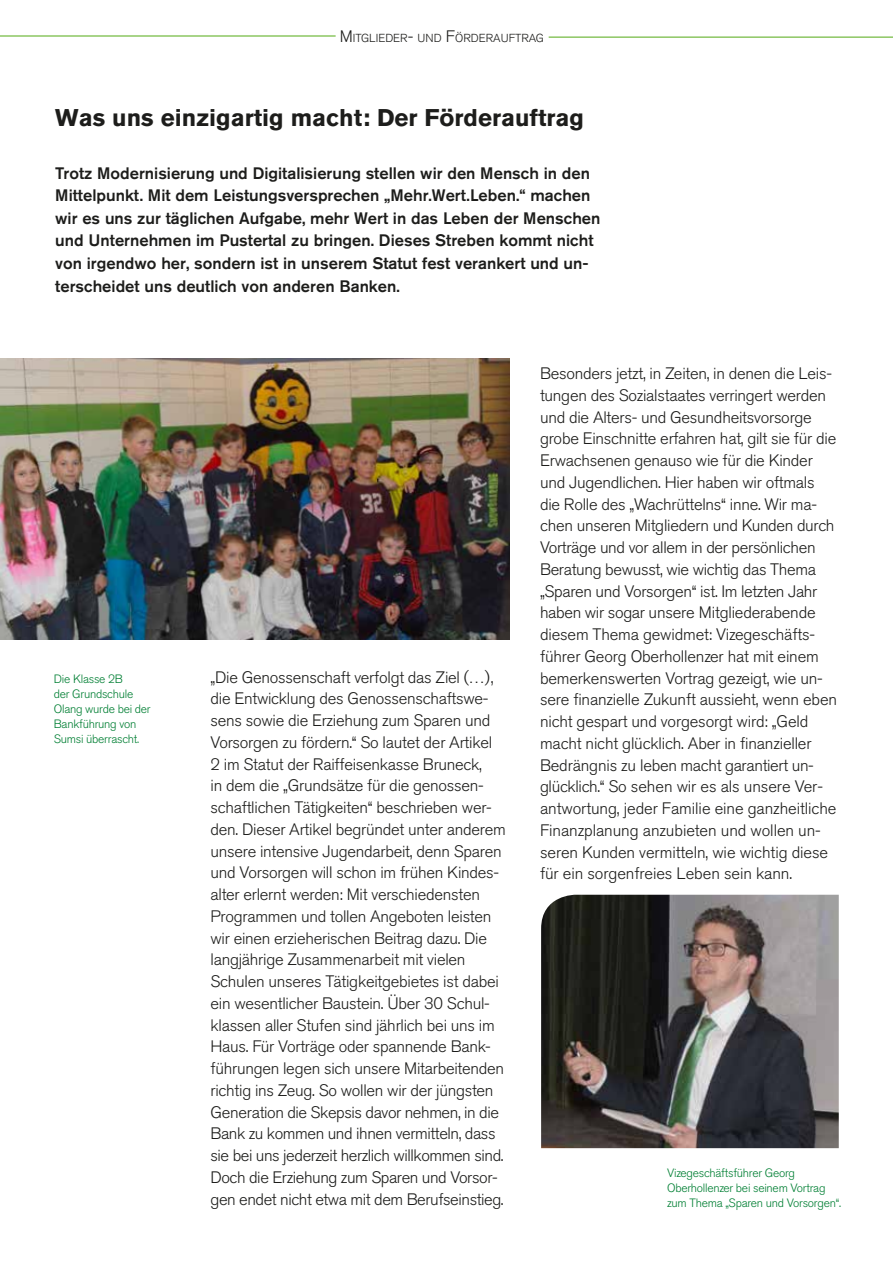
<style>
.page{position:relative;width:893px;height:1263px;background:#fff}
.page>*{position:absolute;margin:0;border:0;box-sizing:border-box;transform-origin:0 0}
.t1{font:700 24px "Akzidenz Grotesk BQ";color:#1d1d1b}
.t2{font:300 16.5px/21.8px "Akzidenz Grotesk BQ";letter-spacing:-.015em;color:#1d1d1b}
.t3{font:500 16.5px/22.5px "Akzidenz Grotesk BQ";color:#1d1d1b}
.t4{font:300 12px/15px "Akzidenz Grotesk BQ";letter-spacing:-.02em;color:#007f33}
.t5{font:300 11.55px "Akzidenz Grotesk BQ";color:#1d1d1b}
.s1{font-size:16.5px}
</style>
<div class="page">
<img style="left:0;top:358px;width:509px;height:281px">
<hr style="left:0;top:35px;width:336px;height:2px;background:#66b32e">
<hr style="left:549px;top:37px;width:344px;height:1px;background:#66b32e">
<img style="left:541px;top:895px;width:298px;height:253px">
<p class="t5" style="left:340px;top:31px;width:206px"><span class="s1">M</span>ITGLIEDER<span class="s1">-</span> UND <span class="s1">F</span>ÖRDERAUFTRAG</p>
<h1 class="t1" style="left:55px;top:104px;width:530px">Was uns einzigartig macht: Der Förderauftrag</h1>
<p class="t3" style="left:55px;top:162px;width:547px">Trotz Modernisierung und Digitalisierung stellen wir den Mensch in den Mittelpunkt. Mit dem Leistungsversprechen „Mehr.Wert.Leben.“ machen wir es uns zur täglichen Aufgabe, mehr Wert in das Leben der Menschen und Unternehmen im Pustertal zu bringen. Dieses Streben kommt nicht von irgendwo her, sondern ist in unserem Statut fest verankert und un&shy;terscheidet uns deutlich von anderen Banken.</p>
<p class="t4" style="left:54px;top:672px;width:98px">Die Klasse 2B<br>der Grundschule<br>Olang wurde bei der<br>Bankführung von<br>Sumsi überrascht.</p>
<p class="t2" style="left:210px;top:666px;width:297px">„Die Genossenschaft verfolgt das Ziel (…), die Entwicklung des Genossenschaftswe&shy;sens sowie die Erziehung zum Sparen und Vorsorgen zu fördern.“ So lautet der Artikel 2 im Statut der Raiffeisenkasse Bruneck,<br>in dem die „Grundsätze für die genossen&shy;schaftlichen Tätigkeiten“ beschrieben wer&shy;den. Dieser Artikel begründet unter anderem unsere intensive Jugendarbeit, denn Sparen und Vorsorgen will schon im frühen Kindes&shy;alter erlernt werden: Mit verschiedensten Programmen und tollen Angeboten leisten wir einen erzieherischen Beitrag dazu. Die langjährige Zusammenarbeit mit vielen Schulen unseres Tätigkeitgebietes ist dabei ein wesentlicher Baustein. Über 30 Schul&shy;klassen aller Stufen sind jährlich bei uns im Haus. Für Vorträge oder spannende Bank&shy;führungen legen sich unsere Mitarbeitenden richtig ins Zeug. So wollen wir der jüngsten Generation die Skepsis davor nehmen, in die Bank zu kommen und ihnen vermitteln, dass sie bei uns jederzeit herzlich willkommen sind.<br>Doch die Erziehung zum Sparen und Vorsor&shy;gen endet nicht etwa mit dem Berufseinstieg.</p>
<p class="t2" style="left:540px;top:363px;width:298px">Besonders jetzt, in Zeiten, in denen die Leis&shy;tungen des Sozialstaates verringert werden und die Alters- und Gesundheitsvorsorge grobe Einschnitte erfahren hat, gilt sie für die Erwachsenen genauso wie für die Kinder und Jugendlichen. Hier haben wir oftmals die Rolle des „Wachrüttelns“ inne. Wir ma&shy;chen unseren Mitgliedern und Kunden durch Vorträge und vor allem in der persönlichen Beratung bewusst, wie wichtig das Thema „Sparen und Vorsorgen“ ist. Im letzten Jahr haben wir sogar unsere Mitgliederabende diesem Thema gewidmet: Vizegeschäfts&shy;führer Georg Oberhollenzer hat mit einem bemerkenswerten Vortrag gezeigt, wie un&shy;sere finanzielle Zukunft aussieht, wenn eben nicht gespart und vorgesorgt wird: „Geld macht nicht glücklich. Aber in finanzieller Bedrängnis zu leben macht garantiert un&shy;glücklich.“ So sehen wir es als unsere Ver&shy;antwortung, jeder Familie eine ganzheitliche Finanzplanung anzubieten und wollen un&shy;seren Kunden vermitteln, wie wichtig diese für ein sorgenfreies Leben sein kann.</p>
<p class="t4" style="left:667px;top:1165px;width:175px">Vizegeschäftsführer Georg<br>Oberhollenzer bei seinem Vortrag zum Thema „Sparen und Vorsorgen“.</p>
</div>
